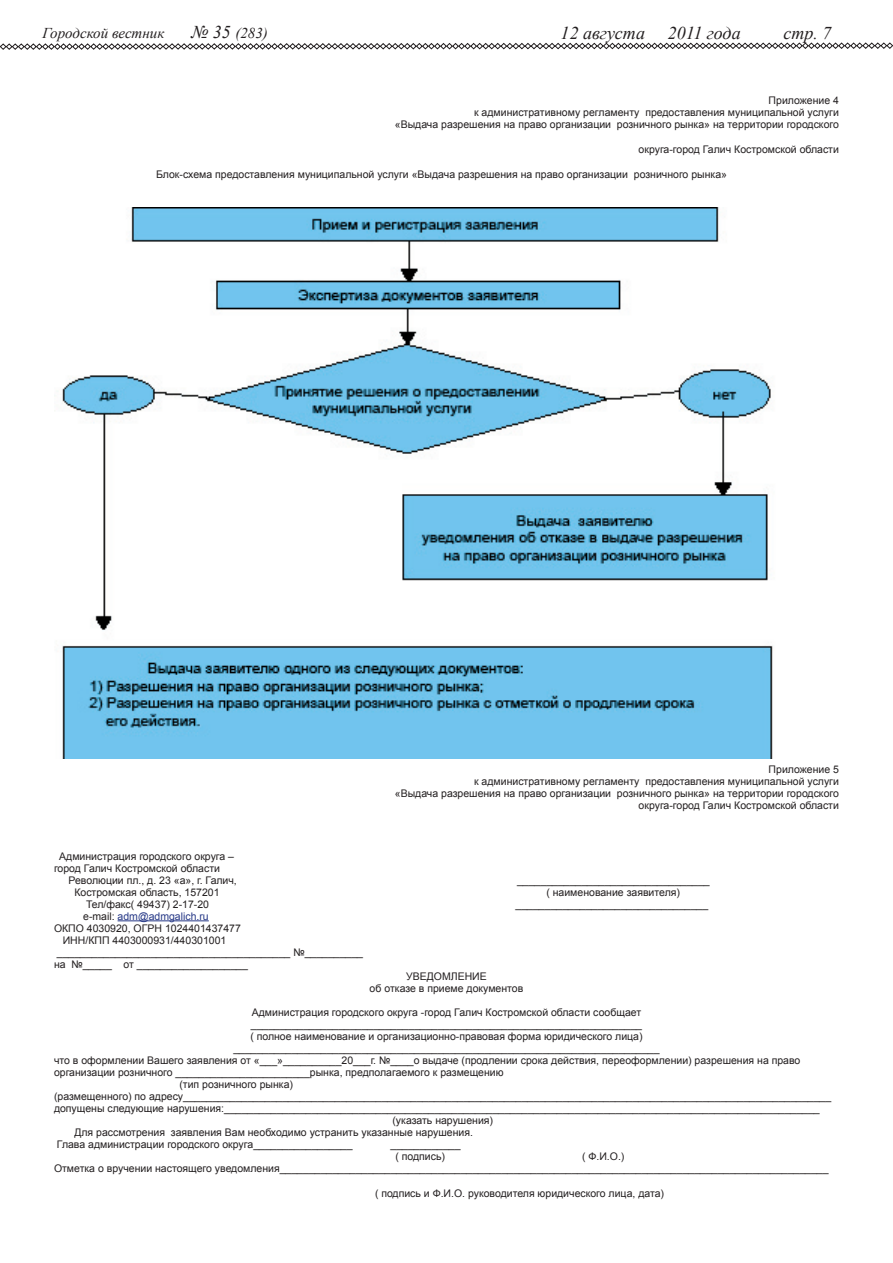
<style>
.page{position:relative;width:893px;height:1263px;background:#fff}
.page>*{position:absolute;margin:0;border:0;box-sizing:border-box;transform-origin:0 0}
.t1{font:italic 18px "Times New Roman";color:#231f20}
.t2{font:italic 15px "Times New Roman";color:#231f20}
.t3{font:10.5px/12px "Arial";color:#231f20}
.t4{font:10.5px "Arial";color:#273987}
.s1{font-size:18px}
.s2{color:#231f20}
</style>
<div class="page">
<svg style="left:0;top:42px;width:893px;height:8px"></svg>
<img style="left:54px;top:207px;width:719px;height:552px">
<hr style="left:118px;top:920px;width:91px;height:1px;background:#273987">
<h2 class="t2" style="left:43px;top:23px;width:123px">Городской вестник</h2>
<h2 class="t2" style="left:191px;top:23px;width:78px"><span class="s1">№ 35</span> (283)</h2>
<h1 class="t1" style="left:561px;top:20px;width:86px">12 августа</h1>
<h1 class="t1" style="left:668px;top:20px;width:75px">2011 года</h1>
<h1 class="t1" style="left:783px;top:20px;width:49px">стр. 7</h1>
<p class="t3" style="left:395px;top:94px;width:446px;text-align:right">Приложение 4<br>к административному регламенту предоставления муниципальной услуги<br>«Выдача разрешения на право организации розничного рынка» на территории городского</p>
<p class="t3" style="left:639px;top:143px;width:202px">округа-город Галич Костромской области</p>
<p class="t3" style="left:156px;top:168px;width:572px">Блок-схема предоставления муниципальной услуги «Выдача разрешения на право организации розничного рынка»</p>
<p class="t3" style="left:54px;top:850px;width:182px;text-indent:5px">Администрация городского округа – город Галич Костромской области</p>
<p class="t3" style="left:69px;top:874px;width:170px">Революции пл., д. 23 «а», г. Галич,</p>
<p class="t3" style="left:395px;top:764px;width:446px;text-align:right">Приложение 5<br>к административному регламенту предоставления муниципальной услуги<br>«Выдача разрешения на право организации розничного рынка» на территории городского округа-город Галич Костромской области</p>
<p class="t3" style="left:517px;top:874px;width:194px">_________________________________</p>
<p class="t3" style="left:74px;top:886px;width:147px">Костромская область, 157201</p>
<p class="t3" style="left:546px;top:886px;width:135px">( наименование заявителя)</p>
<p class="t3" style="left:86px;top:898px;width:125px">Тел/факс( 49437) 2-17-20</p>
<p class="t3" style="left:516px;top:898px;width:194px">_________________________________</p>
<p class="t4" style="left:83px;top:909px;width:127px"><span class="s2">е-mail:</span> adm@admgalich.ru</p>
<p class="t3" style="left:54px;top:922px;width:188px">ОКПО 4030920, ОГРН 1024401437477</p>
<p class="t3" style="left:63px;top:934px;width:165px">ИНН/КПП 4403000931/440301001</p>
<p class="t3" style="left:57px;top:946px;width:308px">________________________________________ №__________</p>
<p class="t3" style="left:54px;top:958px;width:195px">на №_____ от ___________________</p>
<p class="t3" style="left:370px;top:970px;width:155px;text-align:center">УВЕДОМЛЕНИЕ<br>об отказе в приеме документов</p>
<p class="t3" style="left:252px;top:1006px;width:391px">Администрация городского округа -город Галич Костромской области сообщает</p>
<p class="t3" style="left:251px;top:1018px;width:393px">___________________________________________________________________</p>
<p class="t3" style="left:250px;top:1030px;width:394px">( полное наименование и организационно-правовая форма юридического лица)</p>
<p class="t3" style="left:233px;top:1042px;width:428px">_________________________________________________________________________</p>
<p class="t3" style="left:54px;top:1054px;width:748px">что в оформлении Вашего заявления от «___»__________20___г. №____о выдаче (продлении срока действия, переоформлении) разрешения на право</p>
<p class="t3" style="left:54px;top:1066px;width:451px">организации розничного _______________________рынка, предполагаемого к размещению</p>
<p class="t3" style="left:179px;top:1078px;width:115px">(тип розничного рынка)</p>
<p class="t3" style="left:54px;top:1090px;width:779px">(размещенного) по адресу_______________________________________________________________________________________________________________</p>
<p class="t3" style="left:54px;top:1102px;width:767px">допущены следующие нарушения:______________________________________________________________________________________________________</p>
<p class="t3" style="left:392px;top:1114px;width:102px">(указать нарушения)</p>
<p class="t3" style="left:74px;top:1126px;width:400px">Для рассмотрения заявления Вам необходимо устранить указанные нарушения.</p>
<p class="t3" style="left:57px;top:1138px;width:297px">Глава администрации городского округа_________________</p>
<p class="t3" style="left:396px;top:1138px;width:67px;text-indent:-5px">____________ ( подпись)</p>
<p class="t3" style="left:54px;top:1150px;width:776px;text-indent:528px">( Ф.И.О.)<br>Отметка о вручении настоящего уведомления______________________________________________________________________________________________</p>
<p class="t3" style="left:375px;top:1187px;width:290px">( подпись и Ф.И.О. руководителя юридического лица, дата)</p>
</div>
